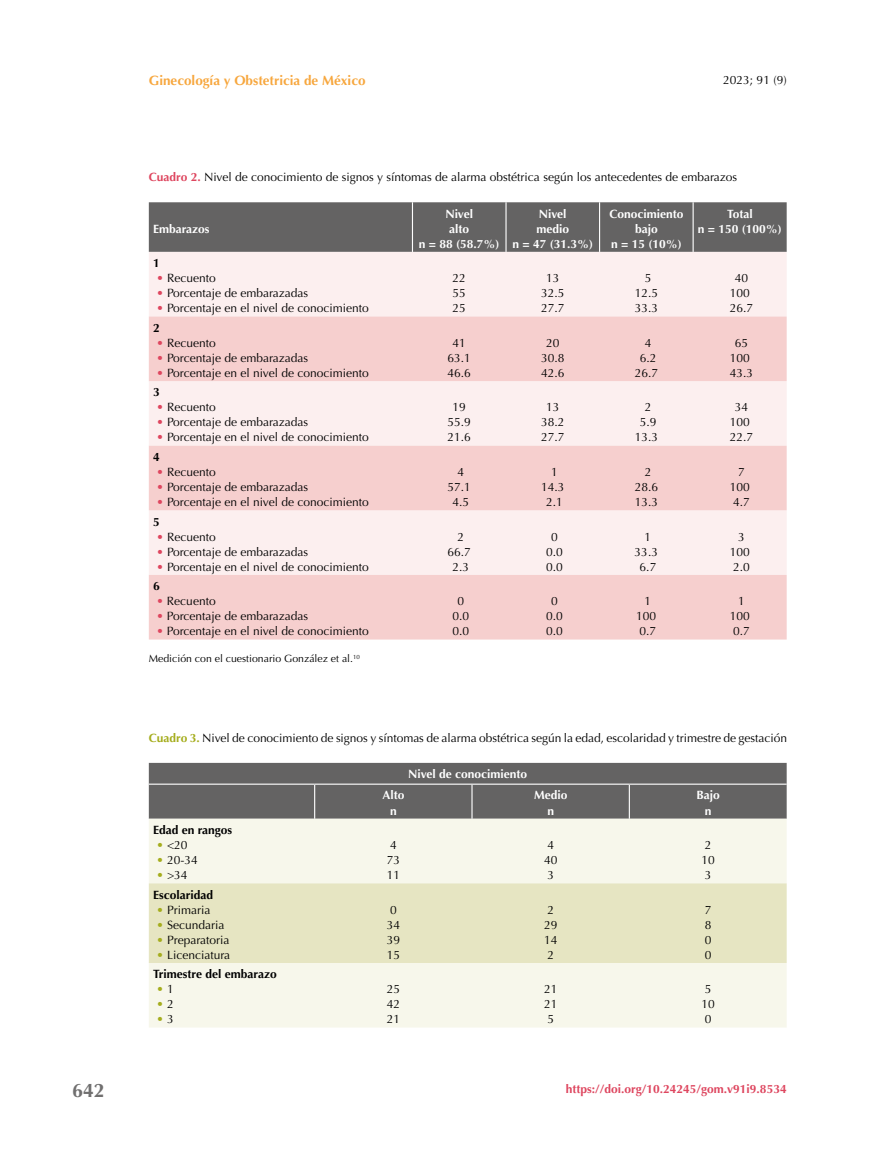
<style>
.page{position:relative;width:893px;height:1149px;background:#fff}
.page>*{position:absolute;margin:0;border:0;box-sizing:border-box;transform-origin:0 0}
.t1{font:700 19.5px "Optima";color:#706f6f}
.t2{font:700 13.5px "Optima";color:#f7a73e}
.t3{font:12px/15px "Optima";color:#000;text-align:center}
.t4{font:700 12px/15px "Optima";color:#fff;text-align:center}
.t5{font:700 12px "Optima";color:#000}
.t6{font:700 12px "Optima";color:#de465f}
.t7{font:12px "Optima";color:#a5ad1d}
.t8{font:10.5px "Optima";color:#000}
.s1{font-weight:700;color:#de465f}
.s2{color:#de465f}
.s3{font-weight:700;color:#a5ad1d}
.s4{color:#a5ad1d}
.s5{color:#000}
</style>
<div class="page">
<div style="left:149px;top:202px;width:638px;height:50px;background:#646363"></div>
<div style="left:149px;top:252px;width:638px;height:64px;background:#fcefef"></div>
<svg style="left:149px;top:316px;width:638px;height:323px;fill:#f6cfce"></svg>
<hr style="left:412px;top:202px;width:1px;height:50px;background:#fff">
<hr style="left:505px;top:202px;width:2px;height:50px;background:#fff">
<hr style="left:599px;top:202px;width:1px;height:50px;background:#fff">
<hr style="left:693px;top:202px;width:1px;height:50px;background:#fff">
<div style="left:149px;top:762px;width:638px;height:56px;background:#646363"></div>
<div style="left:149px;top:818px;width:638px;height:209px;background:#f7f7eb"></div>
<div style="left:149px;top:883px;width:638px;height:79px;background:#e6e5c2"></div>
<hr style="left:149px;top:783px;width:166px;height:1px;background:#fff">
<hr style="left:315px;top:783px;width:157px;height:1px;background:#fff">
<hr style="left:314px;top:784px;width:1px;height:34px;background:#fff">
<hr style="left:472px;top:783px;width:157px;height:1px;background:#fff">
<hr style="left:471px;top:784px;width:2px;height:34px;background:#fff">
<hr style="left:629px;top:783px;width:158px;height:1px;background:#fff">
<hr style="left:629px;top:784px;width:1px;height:34px;background:#fff">
<h1 class="t1" style="left:72px;top:1079px;width:34px">642</h1>
<p class="t2" style="left:149px;top:73px;width:218px">Ginecología y Obstetricia de México</p>
<p class="t3" style="left:723px;top:72px;width:65px">2023; 91 (9)</p>
<p class="t3" style="left:149px;top:170px;width:590px"><span class="s1">Cuadro 2.</span> Nivel de conocimiento de signos y síntomas de alarma obstétrica según los antecedentes de embarazos</p>
<p class="t4" style="left:153px;top:221px;width:58px">Embarazos</p>
<p class="t4" style="left:419px;top:206px;width:82px">Nivel<br>alto<br>n = 88 (58.7%)</p>
<p class="t4" style="left:512px;top:206px;width:82px">Nivel<br>medio<br>n = 47 (31.3%)</p>
<p class="t4" style="left:609px;top:206px;width:76px">Conocimiento bajo<br>n = 15 (10%)</p>
<p class="t4" style="left:698px;top:206px;width:85px">Total<br>n = 150 (100%)</p>
<p class="t5" style="left:153px;top:256px;width:8px">1</p>
<p class="t3" style="left:156px;top:271px;width:61px"><span class="s2">•</span> Recuento</p>
<p class="t3" style="left:156px;top:286px;width:153px"><span class="s2">•</span> Porcentaje de embarazadas</p>
<p class="t3" style="left:156px;top:301px;width:214px"><span class="s2">•</span> Porcentaje en el nivel de conocimiento</p>
<p class="t5" style="left:153px;top:321px;width:8px">2</p>
<p class="t3" style="left:156px;top:335px;width:61px"><span class="s2">•</span> Recuento</p>
<p class="t3" style="left:156px;top:350px;width:153px"><span class="s2">•</span> Porcentaje de embarazadas</p>
<p class="t3" style="left:156px;top:365px;width:214px"><span class="s2">•</span> Porcentaje en el nivel de conocimiento</p>
<p class="t5" style="left:153px;top:385px;width:8px">3</p>
<p class="t3" style="left:156px;top:400px;width:61px"><span class="s2">•</span> Recuento</p>
<p class="t3" style="left:156px;top:415px;width:153px"><span class="s2">•</span> Porcentaje de embarazadas</p>
<p class="t3" style="left:156px;top:430px;width:214px"><span class="s2">•</span> Porcentaje en el nivel de conocimiento</p>
<p class="t5" style="left:153px;top:450px;width:8px">4</p>
<p class="t3" style="left:156px;top:464px;width:61px"><span class="s2">•</span> Recuento</p>
<p class="t3" style="left:156px;top:479px;width:153px"><span class="s2">•</span> Porcentaje de embarazadas</p>
<p class="t3" style="left:156px;top:494px;width:214px"><span class="s2">•</span> Porcentaje en el nivel de conocimiento</p>
<p class="t5" style="left:153px;top:514px;width:8px">5</p>
<p class="t3" style="left:156px;top:529px;width:61px"><span class="s2">•</span> Recuento</p>
<p class="t3" style="left:156px;top:544px;width:153px"><span class="s2">•</span> Porcentaje de embarazadas</p>
<p class="t3" style="left:156px;top:559px;width:214px"><span class="s2">•</span> Porcentaje en el nivel de conocimiento</p>
<p class="t5" style="left:153px;top:579px;width:8px">6</p>
<p class="t3" style="left:156px;top:593px;width:61px"><span class="s2">•</span> Recuento</p>
<p class="t3" style="left:156px;top:608px;width:153px"><span class="s2">•</span> Porcentaje de embarazadas</p>
<p class="t3" style="left:156px;top:623px;width:214px"><span class="s2">•</span> Porcentaje en el nivel de conocimiento</p>
<p class="t8" style="left:149px;top:652px;width:213px">Medición con el cuestionario González et al.<sup>10</sup></p>
<p class="t3" style="left:453px;top:271px;width:15px;text-align:justify">22<br>55<br>25</p>
<p class="t3" style="left:541px;top:271px;width:25px">13<br>32.5<br>27.7</p>
<p class="t3" style="left:635px;top:271px;width:25px">5<br>12.5<br>33.3</p>
<p class="t3" style="left:730px;top:271px;width:25px">40<br>100<br>26.7</p>
<p class="t3" style="left:448px;top:335px;width:25px">41<br>63.1<br>46.6</p>
<p class="t3" style="left:541px;top:335px;width:25px">20<br>30.8<br>42.6</p>
<p class="t3" style="left:635px;top:335px;width:25px">4<br>6.2<br>26.7</p>
<p class="t3" style="left:730px;top:335px;width:25px">65<br>100<br>43.3</p>
<p class="t3" style="left:448px;top:400px;width:25px">19<br>55.9<br>21.6</p>
<p class="t3" style="left:541px;top:400px;width:25px">13<br>38.2<br>27.7</p>
<p class="t3" style="left:635px;top:400px;width:25px">2<br>5.9<br>13.3</p>
<p class="t3" style="left:730px;top:400px;width:25px">34<br>100<br>22.7</p>
<p class="t3" style="left:448px;top:464px;width:25px">4<br>57.1<br>4.5</p>
<p class="t3" style="left:541px;top:464px;width:25px">1<br>14.3<br>2.1</p>
<p class="t3" style="left:635px;top:464px;width:25px">2<br>28.6<br>13.3</p>
<p class="t3" style="left:730px;top:464px;width:22px">7<br>100<br>4.7</p>
<p class="t3" style="left:448px;top:529px;width:25px">2<br>66.7<br>2.3</p>
<p class="t3" style="left:546px;top:529px;width:18px">0<br>0.0<br>0.0</p>
<p class="t3" style="left:635px;top:529px;width:25px">1<br>33.3<br>6.7</p>
<p class="t3" style="left:730px;top:529px;width:22px">3<br>100<br>2.0</p>
<p class="t3" style="left:453px;top:593px;width:18px">0<br>0.0<br>0.0</p>
<p class="t3" style="left:546px;top:593px;width:18px">0<br>0.0<br>0.0</p>
<p class="t3" style="left:636px;top:593px;width:22px">1<br>100<br>0.7</p>
<p class="t3" style="left:730px;top:593px;width:22px">1<br>100<br>0.7</p>
<p class="t3" style="left:149px;top:730px;width:640px"><span class="s3">Cuadro 3.</span> Nivel de conocimiento de signos y síntomas de alarma obstétrica según la edad, escolaridad y trimestre de gestación</p>
<p class="t4" style="left:408px;top:766px;width:121px">Nivel de conocimiento</p>
<p class="t4" style="left:382px;top:787px;width:24px">Alto n</p>
<p class="t4" style="left:534px;top:787px;width:35px">Medio n</p>
<p class="t4" style="left:696px;top:787px;width:25px">Bajo n</p>
<p class="t5" style="left:153px;top:822px;width:81px">Edad en rangos</p>
<p class="t3" style="left:156px;top:837px;width:33px"><span class="s4">•</span> &lt;20</p>
<p class="t3" style="left:156px;top:852px;width:43px"><span class="s4">•</span> 20-34</p>
<p class="t3" style="left:156px;top:867px;width:33px"><span class="s4">•</span> &gt;34</p>
<p class="t3" style="left:387px;top:837px;width:15px;text-align:left">4<br>73<br>11</p>
<p class="t3" style="left:544px;top:837px;width:15px;text-align:left">4<br>40<br>3</p>
<p class="t3" style="left:701px;top:837px;width:15px;text-align:left">2<br>10<br>3</p>
<p class="t5" style="left:153px;top:887px;width:62px">Escolaridad</p>
<p class="t3" style="left:156px;top:902px;width:55px"><span class="s4">•</span> Primaria</p>
<p class="t3" style="left:156px;top:917px;width:69px"><span class="s4">•</span> Secundaria</p>
<p class="t3" style="left:156px;top:932px;width:75px"><span class="s4">•</span> Preparatoria</p>
<p class="t3" style="left:156px;top:947px;width:75px"><span class="s4">•</span> Licenciatura</p>
<p class="t5" style="left:153px;top:966px;width:125px">Trimestre del embarazo</p>
<p class="t7" style="left:156px;top:981px;width:19px">• <span class="s5">1</span></p>
<p class="t7" style="left:156px;top:996px;width:19px">• <span class="s5">2</span></p>
<p class="t7" style="left:156px;top:1011px;width:19px">• <span class="s5">3</span></p>
<p class="t3" style="left:387px;top:902px;width:15px;text-align:left">0<br>34<br>39<br>15</p>
<p class="t3" style="left:544px;top:902px;width:15px;text-align:left">2<br>29<br>14<br>2</p>
<p class="t3" style="left:705px;top:902px;width:8px;text-align:justify">7<br>8<br>0<br>0</p>
<p class="t3" style="left:387px;top:981px;width:15px;text-align:justify">25<br>42<br>21</p>
<p class="t3" style="left:544px;top:981px;width:15px;text-align:justify">21<br>21<br>5</p>
<p class="t3" style="left:701px;top:981px;width:15px;text-align:left">5<br>10<br>0</p>
<p class="t6" style="left:566px;top:1081px;width:222px">https://doi.org/10.24245/gom.v91i9.8534</p>
</div>
